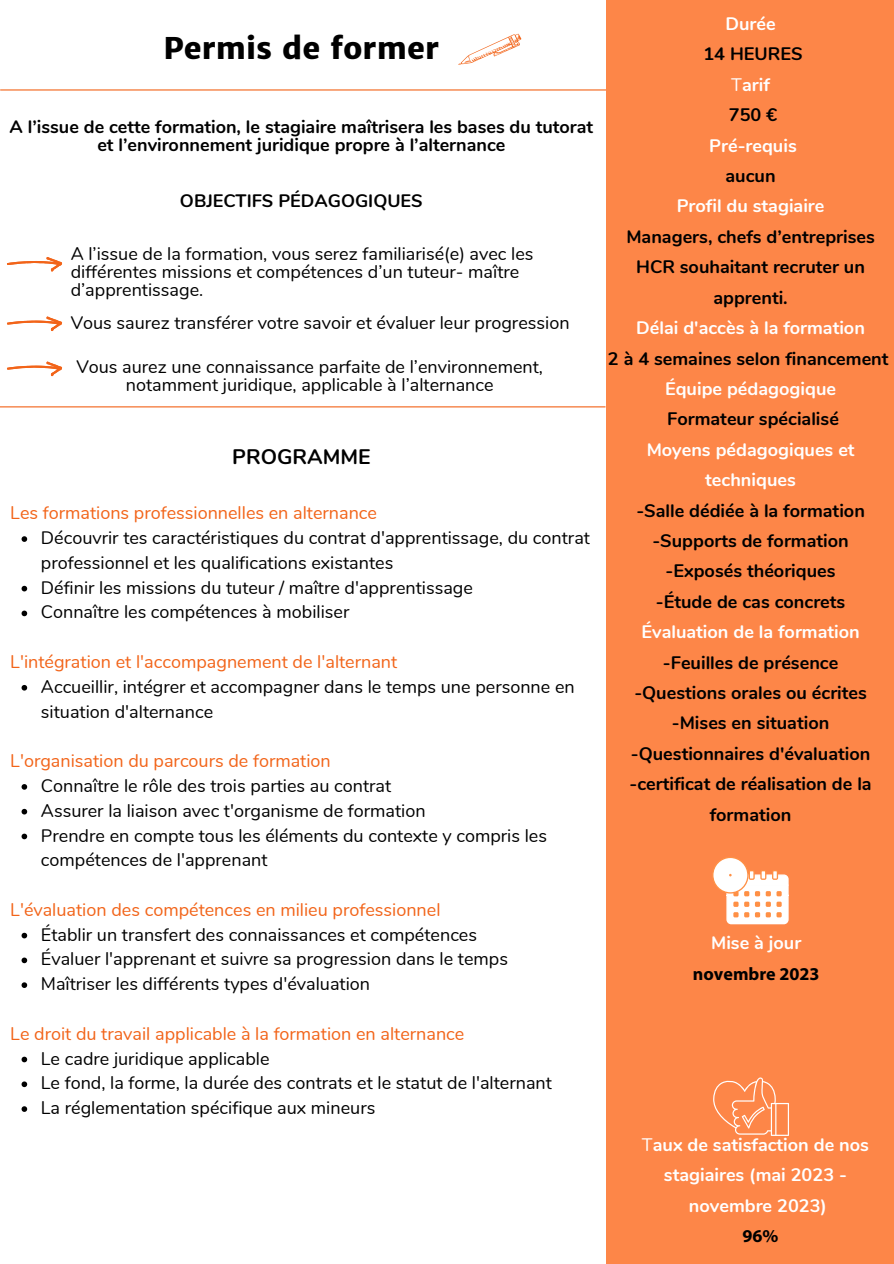
<style>
.page{position:relative;width:894px;height:1264px;background:#fff}
.page>*{position:absolute;margin:0;border:0;box-sizing:border-box;transform-origin:0 0}
.t1{font:800 30px "Merriweather Sans";color:#000}
.t2{font:700 21px "Nunito";color:#000}
.t3{font:700 18.15px/30.5px "Nunito";color:#000;text-align:center}
.t4{font:700 18.15px/30.5px "Nunito";color:#fff;text-align:center}
.t5{font:700 18.15px "Myriad Pro";color:#000}
.t6{font:18px/24.8px "Nunito";color:#000}
.t7{font:18px "Nunito";color:#f26419}
.t8{font:700 18px/18px "Nunito";color:#000;text-align:center}
.s1{font-weight:400;color:#fff}
.s2{color:#fff}
.s3{font-weight:400}
</style>
<div class="page">
<hr style="left:1px;top:89px;width:892px;height:1px;background:#f26419">
<svg style="left:7px;top:257px;width:55px;height:14px"></svg>
<hr style="left:0;top:406px;width:605px;height:1px;background:#f26419">
<div style="left:606px;top:0;width:287px;height:1263px;background:#fd8648"></div>
<svg style="left:458px;top:34px;width:63px;height:31px"></svg>
<svg style="left:22px;top:536px;width:5px;height:6px"></svg>
<svg style="left:22px;top:586px;width:5px;height:5px"></svg>
<svg style="left:22px;top:610px;width:5px;height:6px"></svg>
<svg style="left:22px;top:685px;width:5px;height:5px"></svg>
<svg style="left:22px;top:784px;width:5px;height:5px"></svg>
<svg style="left:22px;top:808px;width:5px;height:6px"></svg>
<svg style="left:22px;top:833px;width:5px;height:6px"></svg>
<svg style="left:22px;top:932px;width:5px;height:6px"></svg>
<svg style="left:22px;top:957px;width:5px;height:6px"></svg>
<svg style="left:22px;top:982px;width:5px;height:5px"></svg>
<svg style="left:22px;top:1056px;width:5px;height:6px"></svg>
<svg style="left:22px;top:1081px;width:5px;height:6px"></svg>
<svg style="left:22px;top:1106px;width:5px;height:5px"></svg>
<svg style="left:7px;top:316px;width:55px;height:15px"></svg>
<svg style="left:7px;top:361px;width:55px;height:15px"></svg>
<svg style="left:712px;top:857px;width:76px;height:67px"></svg>
<svg style="left:713px;top:1077px;width:75px;height:58px"></svg>
<h1 class="t1" style="left:163px;top:30px;width:277px">Permis de former</h1>
<p class="t8" style="left:10px;top:118px;width:585px">A l’issue de cette formation, le stagiaire maîtrisera les bases du tutorat et l’environnement juridique propre à l’alternance</p>
<p class="t8" style="left:180px;top:192px;width:244px">OBJECTIFS PÉDAGOGIQUES</p>
<p class="t6" style="left:71px;top:245px;width:464px;line-height:18px">A l’issue de la formation, vous serez familiarisé(e) avec les différentes missions et compétences d’un tuteur- maître d’apprentissage.</p>
<p class="t6" style="left:71px;top:311px;width:500px">Vous saurez transférer votre savoir et évaluer leur progression</p>
<p class="t6" style="left:76px;top:358px;width:468px;line-height:18px;text-align:center">Vous aurez une connaissance parfaite de l’environnement, notamment juridique, applicable à l’alternance</p>
<p class="t2" style="left:232px;top:443px;width:140px">PROGRAMME</p>
<p class="t7" style="left:10px;top:501px;width:368px">Les formations professionnelles en alternance</p>
<p class="t6" style="left:41px;top:526px;width:550px">Découvrir tes caractéristiques du contrat d'apprentissage, du contrat professionnel et les qualifications existantes<br>Définir les missions du tuteur / maître d'apprentissage<br>Connaître les compétences à mobiliser</p>
<p class="t7" style="left:10px;top:650px;width:388px">L'intégration et l'accompagnement de l'alternant</p>
<p class="t6" style="left:41px;top:674px;width:535px">Accueillir, intégrer et accompagner dans le temps une personne en situation d'alternance</p>
<p class="t7" style="left:10px;top:749px;width:322px">L'organisation du parcours de formation</p>
<p class="t6" style="left:41px;top:773px;width:507px">Connaître le rô le des trois parties au contrat<br>Assurer la liaison avec t'organisme de formation<br>Prendre en compte tous les éléments du contexte y compris les compétences de l'apprenant</p>
<p class="t7" style="left:10px;top:897px;width:431px">L'évaluation des compétences en milieu professionnel</p>
<p class="t6" style="left:41px;top:922px;width:468px">Établir un transfert des connaissances et compétences<br>Évaluer l'apprenant et suivre sa progression dans le temps<br>Maîtriser les différents types d'évaluation</p>
<p class="t7" style="left:10px;top:1021px;width:455px">Le droit du travail applicable à la formation en alternance</p>
<p class="t6" style="left:41px;top:1046px;width:512px">Le cadre juridique applicable<br>Le fond, la forme, la durée des contrats et le statut de l'alternant<br>La réglementation spécifique aux mineurs</p>
<p class="t4" style="left:725px;top:9px;width:52px">Durée</p>
<p class="t3" style="left:703px;top:39px;width:101px">14 HEURES<br><span class="s1">T</span><span class="s2">arif<br></span>750 €</p>
<p class="t4" style="left:709px;top:130px;width:89px">Pré-requis</p>
<p class="t3" style="left:725px;top:161px;width:52px">aucun</p>
<p class="t4" style="left:676px;top:191px;width:149px">Profil du stagiaire</p>
<p class="t3" style="left:626px;top:222px;width:250px">Managers, chefs d’entreprises<br>HCR souhaitant recruter un apprenti.</p>
<p class="t4" style="left:636px;top:313px;width:230px">Délai d'accès à la formation</p>
<p class="t3" style="left:607px;top:343px;width:282px">2 à 4 semaines selon financement</p>
<p class="t4" style="left:665px;top:374px;width:172px">Équipe pédagogique</p>
<p class="t3" style="left:667px;top:404px;width:173px">Formateur spécialisé</p>
<p class="t4" style="left:646px;top:434px;width:209px">Moyens pédagogiques et techniques</p>
<p class="t3" style="left:636px;top:495px;width:230px">-Salle dédiée à la formation -Supports de formation -Exposés théoriques -Étude de cas concrets</p>
<p class="t4" style="left:641px;top:617px;width:220px">Évaluation de la formation</p>
<p class="t3" style="left:629px;top:647px;width:243px">-Feuilles de présence -Questions orales ou écrites -Mises en situation -Questionnaires d'évaluation -certificat de réalisation de la formation</p>
<p class="t4" style="left:711px;top:927px;width:92px">Mise à jour</p>
<p class="t5" style="left:692px;top:961px;width:128px">novembre 2023</p>
<p class="t4" style="left:641px;top:1129px;width:228px"><span class="s3">T</span>aux de satisfaction de nos stagiaires (mai 2023 - novembre 2023)</p>
<p class="t5" style="left:742px;top:1224px;width:37px">96%</p>
</div>
